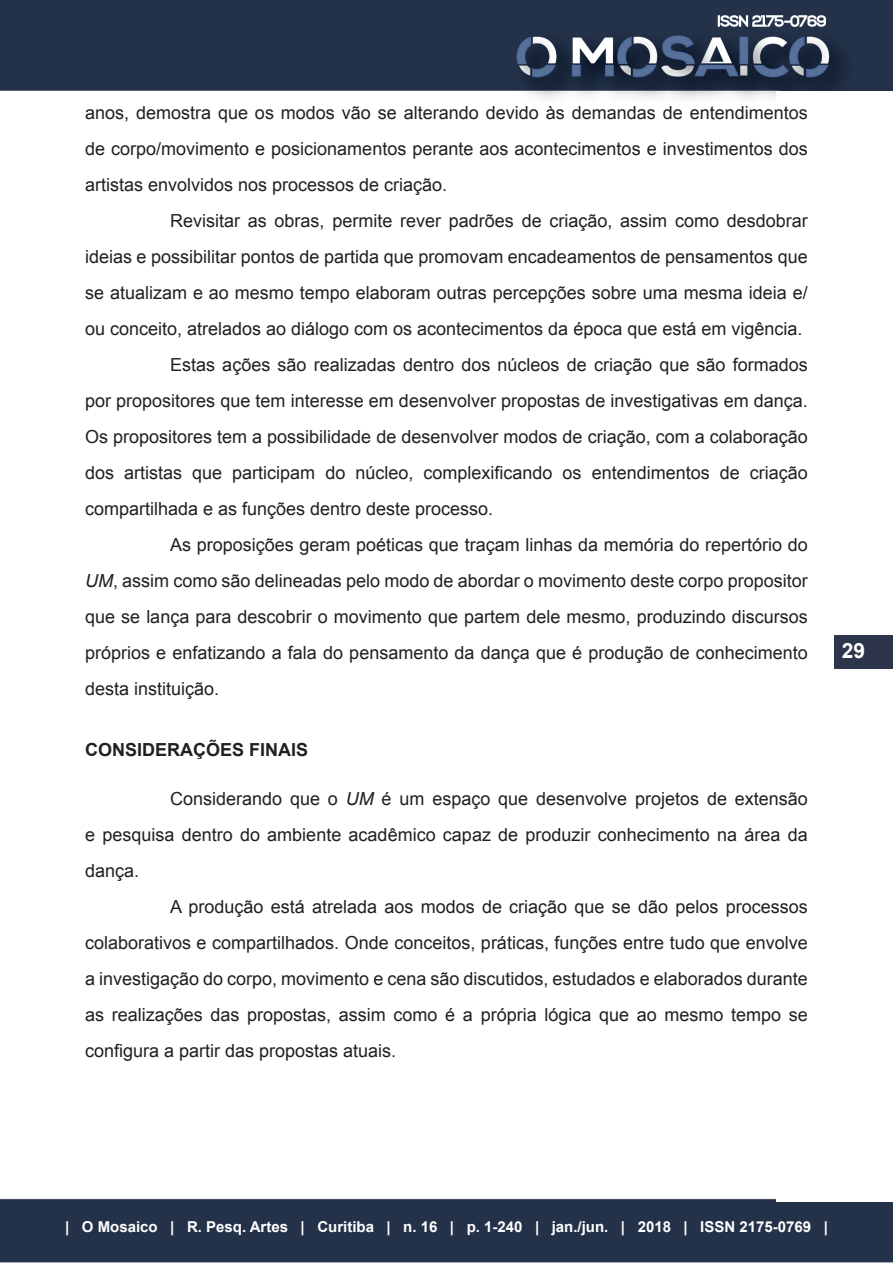
<style>
.page{position:relative;width:893px;height:1263px;background:#fff}
.page>*{position:absolute;margin:0;border:0;box-sizing:border-box;transform-origin:0 0}
.t1{font:700 21px "Arial";color:#fff}
.t2{font:18px "Arial";color:#231f20}
.t3{font:700 18px "Arial";color:#231f20}
.t4{font:700 15px "Arial";color:#fff}
.s1{font-style:italic}
</style>
<div class="page">
<img style="left:0;top:0;width:893px;height:1263px">
<div style="left:777px;top:91px;width:116px;height:1110px;background:#fff"></div>
<div style="left:834px;top:635px;width:59px;height:33px;background:#2c354a"></div>
<p class="t2" style="left:85px;top:101px;width:724px">anos, demostra que os modos vão se alterando devido às demandas de entendimentos</p>
<p class="t2" style="left:85px;top:137px;width:724px">de corpo/movimento e posicionamentos perante aos acontecimentos e investimentos dos</p>
<p class="t2" style="left:85px;top:173px;width:364px">artistas envolvidos nos processos de criação.</p>
<p class="t2" style="left:170px;top:209px;width:639px">Revisitar as obras, permite rever padrões de criação, assim como desdobrar</p>
<p class="t2" style="left:85px;top:245px;width:724px">ideias e possibilitar pontos de partida que promovam encadeamentos de pensamentos que</p>
<p class="t2" style="left:85px;top:281px;width:724px">se atualizam e ao mesmo tempo elaboram outras percepções sobre uma mesma ideia e/</p>
<p class="t2" style="left:85px;top:317px;width:719px">ou conceito, atrelados ao diálogo com os acontecimentos da época que está em vigência.</p>
<p class="t2" style="left:170px;top:353px;width:639px">Estas ações são realizadas dentro dos núcleos de criação que são formados</p>
<p class="t2" style="left:85px;top:389px;width:724px">por propositores que tem interesse em desenvolver propostas de investigativas em dança.</p>
<p class="t2" style="left:85px;top:425px;width:724px">Os propositores tem a possibilidade de desenvolver modos de criação, com a colaboração</p>
<p class="t2" style="left:85px;top:461px;width:724px">dos artistas que participam do núcleo, complexificando os entendimentos de criação</p>
<p class="t2" style="left:85px;top:497px;width:410px">compartilhada e as funções dentro deste processo.</p>
<p class="t2" style="left:170px;top:533px;width:639px">As proposições geram poéticas que traçam linhas da memória do repertório do</p>
<p class="t2" style="left:85px;top:569px;width:724px"><span class="s1">UM</span>, assim como são delineadas pelo modo de abordar o movimento deste corpo propositor</p>
<p class="t2" style="left:85px;top:605px;width:724px">que se lança para descobrir o movimento que partem dele mesmo, produzindo discursos</p>
<p class="t2" style="left:85px;top:641px;width:724px">próprios e enfatizando a fala do pensamento da dança que é produção de conhecimento</p>
<p class="t2" style="left:85px;top:677px;width:136px">desta instituição.</p>
<p class="t3" style="left:85px;top:738px;width:225px">CONSIDERAÇÕES FINAIS</p>
<p class="t2" style="left:170px;top:787px;width:639px">Considerando que o <span class="s1">UM</span> é um espaço que desenvolve projetos de extensão</p>
<p class="t2" style="left:85px;top:823px;width:724px">e pesquisa dentro do ambiente acadêmico capaz de produzir conhecimento na área da</p>
<p class="t2" style="left:85px;top:859px;width:56px">dança.</p>
<p class="t2" style="left:170px;top:895px;width:639px">A produção está atrelada aos modos de criação que se dão pelos processos</p>
<p class="t2" style="left:85px;top:931px;width:724px">colaborativos e compartilhados. Onde conceitos, práticas, funções entre tudo que envolve</p>
<p class="t2" style="left:85px;top:967px;width:724px">a investigação do corpo, movimento e cena são discutidos, estudados e elaborados durante</p>
<p class="t2" style="left:85px;top:1003px;width:724px">as realizações das propostas, assim como é a própria lógica que ao mesmo tempo se</p>
<p class="t2" style="left:85px;top:1039px;width:313px">configura a partir das propostas atuais.</p>
<p class="t1" style="left:842px;top:636px;width:25px">29</p>
<p class="t4" style="left:65px;top:1217px;width:764px">| O Mosaico | R. Pesq. Artes | Curitiba | n. 16 | p. 1-240 | jan./jun. | 2018 | ISSN 2175-0769 |</p>
</div>
